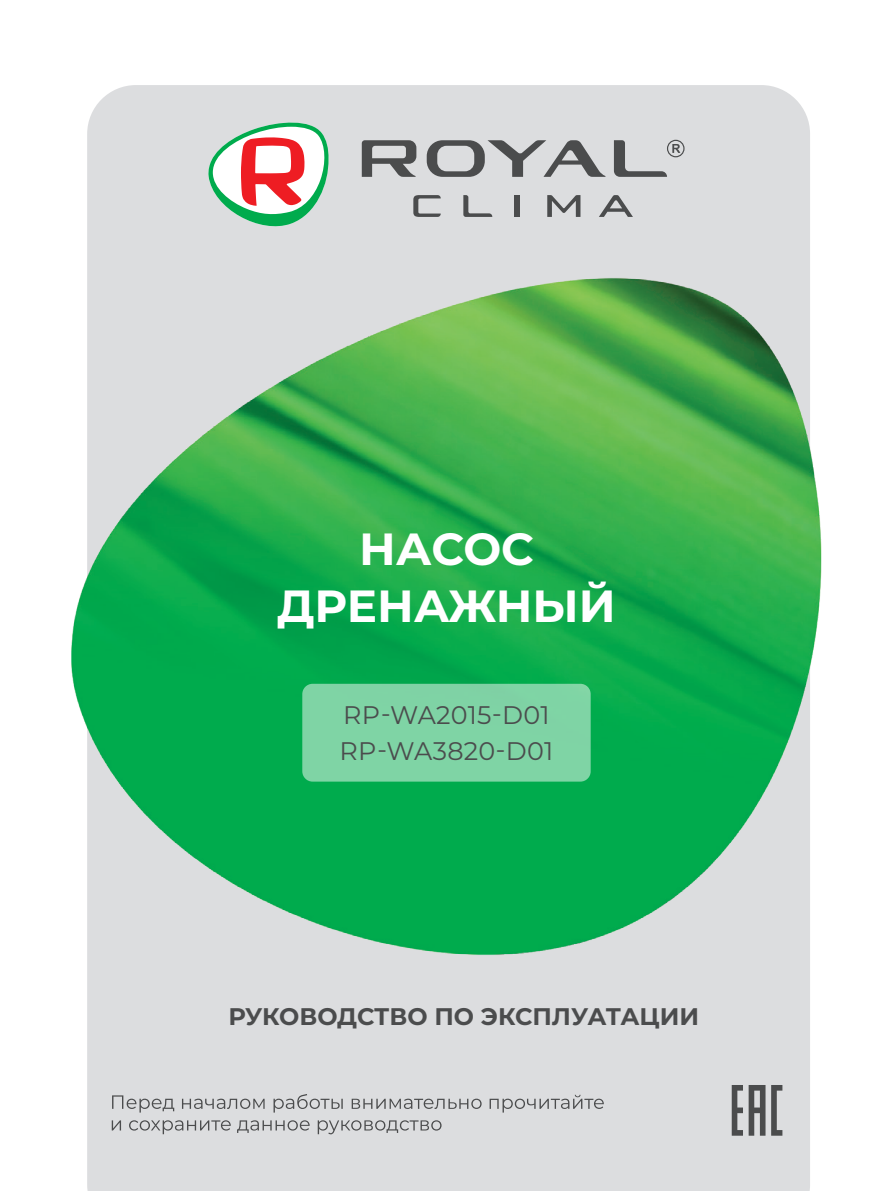
<style>
.page{position:relative;width:893px;height:1191px;background:#fff}
.page>*{position:absolute;margin:0;border:0;box-sizing:border-box;transform-origin:0 0}
.t1{font:700 45px/57px "Montserrat";color:#fff;text-align:center}
.t2{font:25.5px/36px "Montserrat";letter-spacing:.01em;color:#4b4c4d}
.t3{font:700 24px "Montserrat";color:#4b4c4d}
</style>
<div class="page">
<div style="left:87px;top:85px;width:723px;height:1106px;background:#dcdddf"></div>
<img style="left:71px;top:253px;width:751px;height:726px">
<svg style="left:208px;top:119px;width:121px;height:116px"></svg>
<svg style="left:614px;top:140px;width:70px;height:37px;background:#b3b4b5"></svg>
<svg style="left:362px;top:140px;width:54px;height:37px;background:#88898b"></svg>
<svg style="left:427px;top:140px;width:178px;height:37px;background:#a5a6a7"></svg>
<svg style="left:413px;top:195px;width:28px;height:22px"></svg>
<svg style="left:463px;top:195px;width:29px;height:22px"></svg>
<svg style="left:547px;top:195px;width:33px;height:22px"></svg>
<div style="left:515px;top:195px;width:5px;height:22px;background:#4b4c4d"></div>
<svg style="left:599px;top:195px;width:34px;height:22px"></svg>
<svg style="left:749px;top:1085px;width:16px;height:50px"></svg>
<svg style="left:771px;top:1085px;width:11px;height:50px"></svg>
<svg style="left:732px;top:1085px;width:11px;height:50px"></svg>
<svg style="left:112px;top:1120px;width:330px;height:14px;background:#bcbdbf"></svg>
<svg style="left:112px;top:1094px;width:492px;height:18px;background:#c3c4c5"></svg>
<div style="left:302px;top:684px;width:289px;height:97px;background:#7fd4a5;border-radius:10px"></div>
<h1 class="t1" style="left:277px;top:518px;width:340px">НАСОС<br>ДРЕНАЖНЫЙ</h1>
<p class="t2" style="left:340px;top:695px;width:215px">RP-WA2015-D01<br>RP-WA3820-D01</p>
<p class="t3" style="left:228px;top:999px;width:472px">РУКОВОДСТВО ПО ЭКСПЛУАТАЦИИ</p>
</div>
